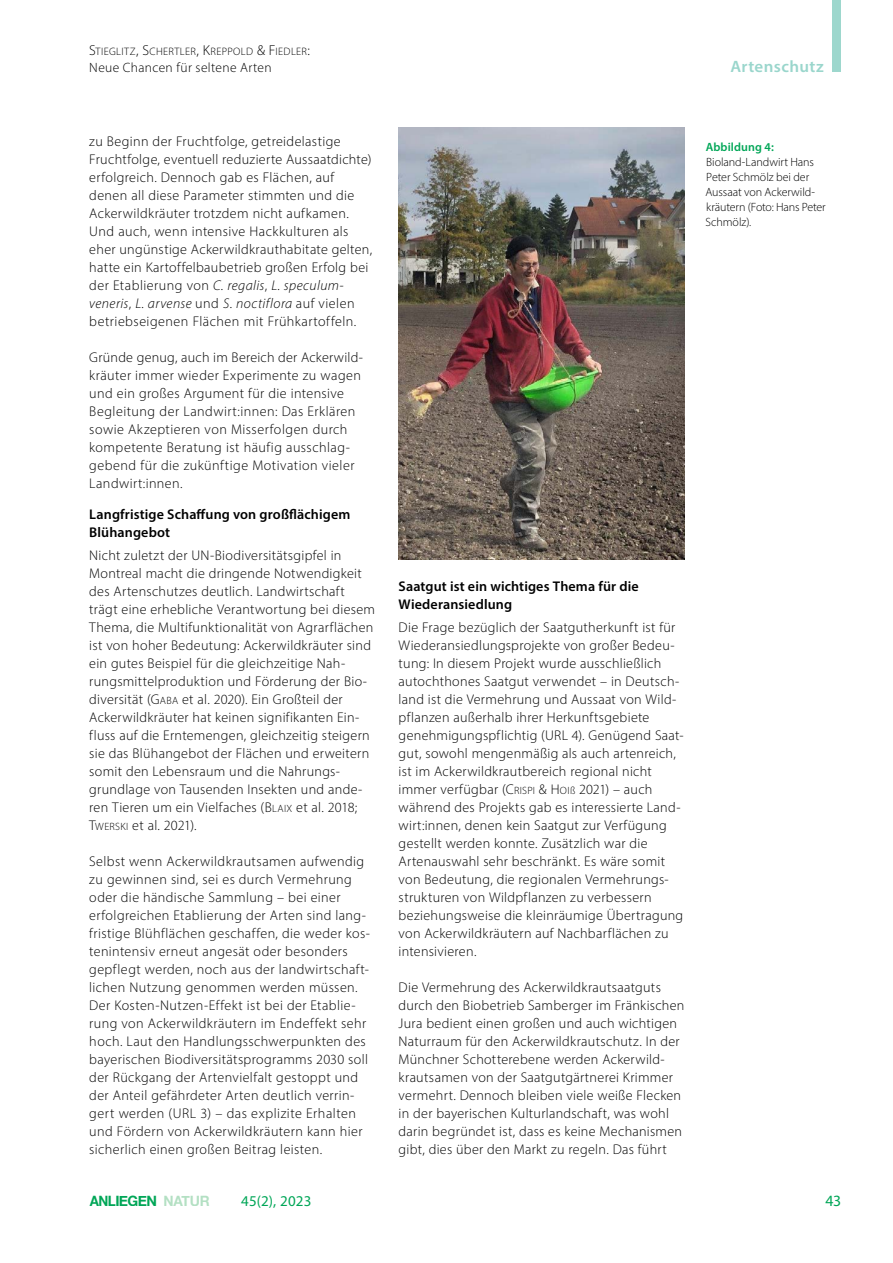
<style>
.page{position:relative;width:893px;height:1263px;background:#fff}
.page>*{position:absolute;margin:0;border:0;box-sizing:border-box;transform-origin:0 0}
.t1{font:600 16.5px "Myriad Pro";letter-spacing:.02em;color:#9ad6cc}
.t2{font:15.75px "Myriad Pro";color:#00a657}
.t3{font:15px "Myriad Pro";letter-spacing:.01em;color:#00a657}
.t4{font:700 14.25px "Helvetica Neue";letter-spacing:-.035em;color:#00a657;scale:.94 1}
.P__Fließtext_2Sp{font:300 14.1px/18px "Myriad Pro";letter-spacing:.025em;color:#000}
.H1__Headline_Fliess{font:600 14.1px/18px "Myriad Pro";letter-spacing:.01em;color:#000}
.t5{font:300 13.5px "Myriad Pro";letter-spacing:.025em;color:#000}
.Bildlegende_Headline{font:300 12px/15px "Myriad Pro";letter-spacing:-.005em;color:#000}
.Bildlegende_Headline-2{font:600 12px "Myriad Pro";letter-spacing:.01em;color:#00a657}
.t6{font:300 10.8px "Myriad Pro";letter-spacing:.035em;color:#000}
.s1{font-size:14.4px}
.s2{font-style:italic}
.s3{font-style:inherit}
.s4{font-size:10.65px}
.s5{font-size:10.35px}
.s6{color:rgb(104 193 135/.5)}
</style>
<div class="page">
<div style="left:833px;top:0;width:8px;height:71px;background:#9ad6cc"></div>
<img style="left:399px;top:128px;width:286px;height:432px">
<p class="t6" style="left:89px;top:45px;width:222px"><span class="s1">S</span>TIEGLITZ<span class="s1">, S</span>CHERTLER<span class="s1">, K</span>REPPOLD <span class="s1">&amp; F</span>IEDLER<span class="s1">:</span></p>
<p class="t5" style="left:89px;top:59px;width:184px">Neue Chancen für seltene Arten</p>
<p class="t1" style="left:730px;top:55px;width:95px">Artenschutz</p>
<p class="P__Fließtext_2Sp" style="left:89px;top:132px;width:284px">zu Beginn der Fruchtfolge, getreidelastige Fruchtfolge, eventuell reduzierte Aussaatdichte) erfolgreich. Dennoch gab es Flächen, auf denen all diese Parameter stimmten und die Ackerwildkräuter trotzdem nicht aufkamen.<br>Und auch, wenn intensive Hackkulturen als eher ungünstige Ackerwildkrauthabitate gelten, hatte ein Kartoffelbaubetrieb großen Erfolg bei der Etablierung von <span class="s2">C. regalis</span>, <span class="s2">L. speculum&shy;veneris</span>, <span class="s2">L. arvense</span> und <span class="s2">S. noctiflora</span> auf vielen betriebseigenen Flächen mit Frühkartoffeln.</p>
<p class="P__Fließtext_2Sp" style="left:89px;top:348px;width:275px">Gründe genug, auch im Bereich der Ackerwild&shy;kräuter immer wieder Experimente zu wagen und ein großes Argument für die intensive Begleitung der Landwirt:innen: Das Erklären sowie Akzeptieren von Misserfolgen durch kompetente Beratung ist häufig ausschlag&shy;gebend für die zukünftige Motivation vieler Landwirt:innen.</p>
<h1 class="H1__Headline_Fliess" style="left:89px;top:505px;width:263px">Langfristige Schaffung von großflächigem<br>Blühangebot</h1>
<p class="P__Fließtext_2Sp" style="left:89px;top:546px;width:287px">Nicht zuletzt der UN-Biodiversitätsgipfel in Montreal macht die dringende Notwendigkeit des Artenschutzes deutlich. Landwirtschaft trägt eine erhebliche Verantwortung bei diesem Thema, die Multifunktionalität von Agrarflächen ist von hoher Bedeutung: Ackerwildkräuter sind ein gutes Beispiel für die gleichzeitige Nah&shy;rungsmittelproduktion und Förderung der Bio&shy;diversität (<span class="s3">G</span><span class="s4">ABA</span> et al. 2020). Ein Großteil der Ackerwildkräuter hat keinen signifikanten Ein&shy;fluss auf die Erntemengen, gleichzeitig steigern sie das Blühangebot der Flächen und erweitern somit den Lebensraum und die Nahrungs&shy;grundlage von Tausenden Insekten und ande&shy;ren Tieren um ein Vielfaches (<span class="s3">B</span><span class="s4">LAIX</span> et al. 2018; <span class="s3">T</span><span class="s4">WERSKI</span> et al. 2021).</p>
<p class="P__Fließtext_2Sp" style="left:89px;top:852px;width:282px">Selbst wenn Ackerwildkrautsamen aufwendig zu gewinnen sind, sei es durch Vermehrung oder die händische Sammlung – bei einer erfolgreichen Etablierung der Arten sind lang&shy;fristige Blühflächen geschaffen, die weder kos&shy;tenintensiv erneut angesät oder besonders gepflegt werden, noch aus der landwirtschaft&shy;lichen Nutzung genommen werden müssen.<br>Der Kosten-Nutzen-Effekt ist bei der Etablie&shy;rung von Ackerwildkräutern im Endeffekt sehr hoch. Laut den Handlungsschwerpunkten des bayerischen Biodiversitätsprogramms 2030 soll der Rückgang der Artenvielfalt gestoppt und der Anteil gefährdeter Arten deutlich verrin&shy;gert werden (URL 3) – das explizite Erhalten und Fördern von Ackerwildkräutern kann hier sicherlich einen großen Beitrag leisten.</p>
<p class="Bildlegende_Headline-2" style="left:706px;top:139px;width:70px">Abbildung 4:</p>
<p class="Bildlegende_Headline" style="left:705px;top:154px;width:122px">Bioland-Landwirt Hans<br>Peter Schmölz bei der<br>Aussaat von Ackerwild&shy;kräutern (Foto: Hans Peter<br>Schmölz).</p>
<h1 class="H1__Headline_Fliess" style="left:399px;top:577px;width:242px">Saatgut ist ein wichtiges Thema für die<br>Wiederansiedlung</h1>
<p class="P__Fließtext_2Sp" style="left:399px;top:618px;width:286px">Die Frage bezüglich der Saatgutherkunft ist für Wiederansiedlungsprojekte von großer Bedeu&shy;tung: In diesem Projekt wurde ausschließlich autochthones Saatgut verwendet – in Deutsch&shy;land ist die Vermehrung und Aussaat von Wild&shy;pflanzen außerhalb ihrer Herkunftsgebiete genehmigungspflichtig (URL 4). Genügend Saat&shy;gut, sowohl mengenmäßig als auch artenreich, ist im Ackerwildkrautbereich regional nicht immer verfügbar (<span class="s3">C</span><span class="s4">RISPI</span> &amp; <span class="s3">H</span><span class="s4">OI</span><span class="s5">ß</span> 2021) – auch während des Projekts gab es interessierte Land&shy;wirt:innen, denen kein Saatgut zur Verfügung gestellt werden konnte. Zusätzlich war die Artenauswahl sehr beschränkt. Es wäre somit von Bedeutung, die regionalen Vermehrungs&shy;strukturen von Wildpflanzen zu verbessern beziehungsweise die kleinräumige Übertragung von Ackerwildkräutern auf Nachbarflächen zu intensivieren.</p>
<p class="P__Fließtext_2Sp" style="left:399px;top:978px;width:287px">Die Vermehrung des Ackerwildkrautsaatguts durch den Biobetrieb Samberger im Fränkischen Jura bedient einen großen und auch wichtigen Naturraum für den Ackerwildkrautschutz. In der Münchner Schotterebene werden Ackerwild&shy;krautsamen von der Saatgutgärtnerei Krimmer vermehrt. Dennoch bleiben viele weiße Flecken in der bayerischen Kulturlandschaft, was wohl darin begründet ist, dass es keine Mechanismen gibt, dies über den Markt zu regeln. Das führt</p>
<p class="t4" style="left:90px;top:1189px;width:129px">ANLIEGEN <span class="s6">NATUR</span></p>
<p class="t3" style="left:241px;top:1191px;width:72px">45(2), 2023</p>
<p class="t2" style="left:825px;top:1191px;width:17px">43</p>
</div>
